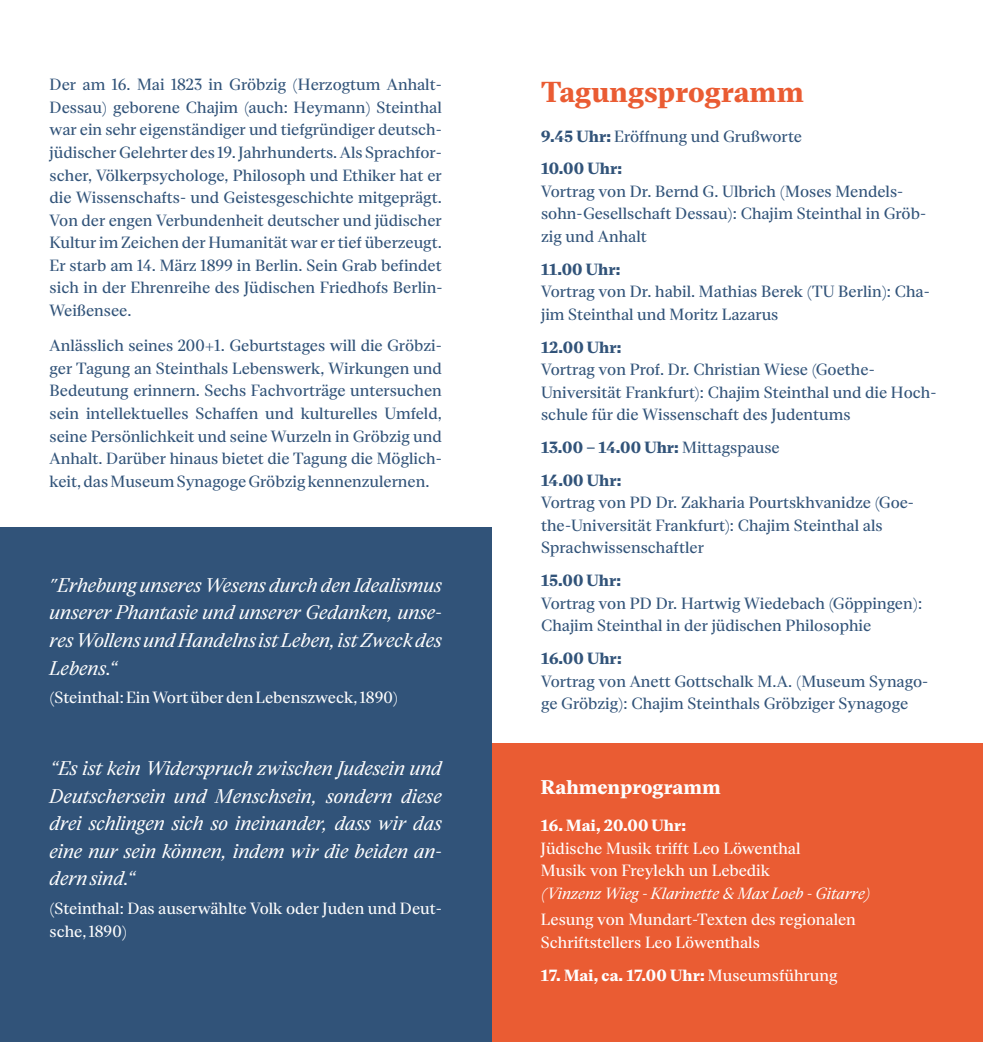
<style>
.page{position:relative;width:983px;height:1042px;background:#fff}
.page>*{position:absolute;margin:0;border:0;box-sizing:border-box;transform-origin:0 0}
.t1{font:700 28px "Eliza";color:#ea5c33}
.t2{font:italic 19.25px/27.7px "Eliza";color:#fefefe;text-align:justify}
.t3{font:700 19.25px "Eliza";color:#fefefe}
.t4{font:15.75px/22.6px "Eliza";color:#315379}
.t5{font:15.75px/22.6px "Eliza";color:#fefefe}
.t6{font:700 15.75px/32.6px "Eliza";color:#315379}
.t7{font:700 15.75px "Eliza";color:#fefefe}
.t8{font:italic 15.75px "Eliza";color:#fefefe}
.s1{font-family:"Gaspar"}
.s2{font-weight:700}
.s3{font-weight:400}
</style>
<div class="page">
<div style="left:491px;top:743px;width:491px;height:299px;background:#ea5c33"></div>
<div style="left:0;top:527px;width:491px;height:515px;background:#315379"></div>
<p class="t4" style="left:50px;top:74px;width:394px;text-align:justify">Der am 16. Mai 1823 in Gröbzig (Herzogtum Anhalt-Dessau) geborene Chajim (auch: Heymann) Steinthal war ein sehr eigenständiger und tiefgründiger deutsch&shy;jüdischer Gelehrter des 19. Jahrhunderts. Als Sprachfor&shy;scher, Völkerpsychologe, Philosoph und Ethiker hat er die Wissenschafts- und Geistesgeschichte mitgeprägt.<br>Von der engen Verbundenheit deutscher und jüdischer Kultur im Zeichen der Humanität war er tief überzeugt.<br>Er starb am 14. März 1899 in Berlin. Sein Grab befindet sich in der Ehrenreihe des Jüdischen Friedhofs Berlin-Weißensee.</p>
<p class="t4" style="left:50px;top:335px;width:393px;text-align:justify">Anlässlich seines 200+1. Geburtstages will die Gröbzi&shy;ger Tagung an Steinthals Lebenswerk, Wirkungen und Bedeutung erinnern. Sechs Fachvorträge untersuchen sein intellektuelles Schaffen und kulturelles Umfeld, seine Persönlichkeit und seine Wurzeln in Gröbzig und Anhalt. Darüber hinaus bietet die Tagung die Möglich&shy;keit, das Museum Synagoge Gröbzig kennenzulernen.</p>
<p class="t2" style="left:50px;top:572px;width:393px"><span class="s1">“</span>Erhebung unseres Wesens durch den Idealismus unserer Phantasie und unserer Gedanken, unse&shy;res Wollens und Handelns ist Leben, ist Zweck des Lebens.“</p>
<p class="t5" style="left:50px;top:687px;width:350px">(Steinthal: Ein Wort über den Lebenszweck, 1890)</p>
<p class="t2" style="left:50px;top:756px;width:393px">“Es ist kein Widerspruch zwischen Judesein und Deutschersein und Menschsein, sondern diese drei schlingen sich so ineinander, dass wir das eine nur sein können, indem wir die beiden an&shy;dern sind.“</p>
<p class="t5" style="left:50px;top:898px;width:393px">(Steinthal: Das auserwählte Volk oder Juden und Deut&shy;sche, 1890)</p>
<h1 class="t1" style="left:541px;top:81px;width:264px">Tagungsprogramm</h1>
<p class="t4" style="left:541px;top:121px;width:262px;line-height:32.6px"><span class="s2">9.45 Uhr:</span> Eröffnung und Grußworte<br><span class="s2">10.00 Uhr:</span></p>
<p class="t4" style="left:541px;top:181px;width:386px">Vortrag von Dr. Bernd G. Ulbrich (Moses Mendels&shy;sohn-Gesellschaft Dessau): Chajim Steinthal in Gröb&shy;zig und Anhalt</p>
<p class="t6" style="left:541px;top:254px;width:81px">11.00 Uhr:</p>
<p class="t4" style="left:541px;top:282px;width:390px">Vortrag von Dr. habil. Mathias Berek (TU Berlin): Cha&shy;jim Steinthal und Moritz Lazarus</p>
<p class="t6" style="left:541px;top:332px;width:82px">12.00 Uhr:</p>
<p class="t4" style="left:541px;top:359px;width:397px">Vortrag von Prof. Dr. Christian Wiese (Goethe-<br>Universität Frankfurt): Chajim Steinthal und die Hoch&shy;schule für die Wissenschaft des Judentums</p>
<p class="t6" style="left:541px;top:432px;width:240px">13.00 – 14.00 Uhr: <span class="s3">Mittagspause<br></span>14.00 Uhr:</p>
<p class="t4" style="left:541px;top:492px;width:374px">Vortrag von PD Dr. Zakharia Pourtskhvanidze (Goe&shy;the-Universität Frankfurt): Chajim Steinthal als<br>Sprachwissenschaftler</p>
<p class="t6" style="left:541px;top:565px;width:82px">15.00 Uhr:</p>
<p class="t4" style="left:541px;top:593px;width:382px">Vortrag von PD Dr. Hartwig Wiedebach (Göppingen):<br>Chajim Steinthal in der jüdischen Philosophie</p>
<p class="t6" style="left:541px;top:643px;width:82px">16.00 Uhr:</p>
<p class="t4" style="left:541px;top:671px;width:388px">Vortrag von Anett Gottschalk M.A. (Museum Synago&shy;ge Gröbzig): Chajim Steinthals Gröbziger Synagoge</p>
<p class="t3" style="left:541px;top:779px;width:181px">Rahmenprogramm</p>
<p class="t7" style="left:541px;top:819px;width:147px">16. Mai, 20.00 Uhr:</p>
<p class="t5" style="left:541px;top:838px;width:261px">Jüdische Musik trifft Leo Löwenthal<br>Musik von Freylekh un Lebedik</p>
<p class="t8" style="left:541px;top:886px;width:331px">(Vinzenz Wieg - Klarinette &amp; Max Loeb - Gitarre)</p>
<p class="t5" style="left:541px;top:910px;width:316px">Lesung von Mundart-Texten des regionalen<br>Schriftstellers Leo Löwenthals</p>
<p class="t7" style="left:541px;top:968px;width:298px">17. Mai, ca. 17.00 Uhr: <span class="s3">Museumsführung</span></p>
</div>
